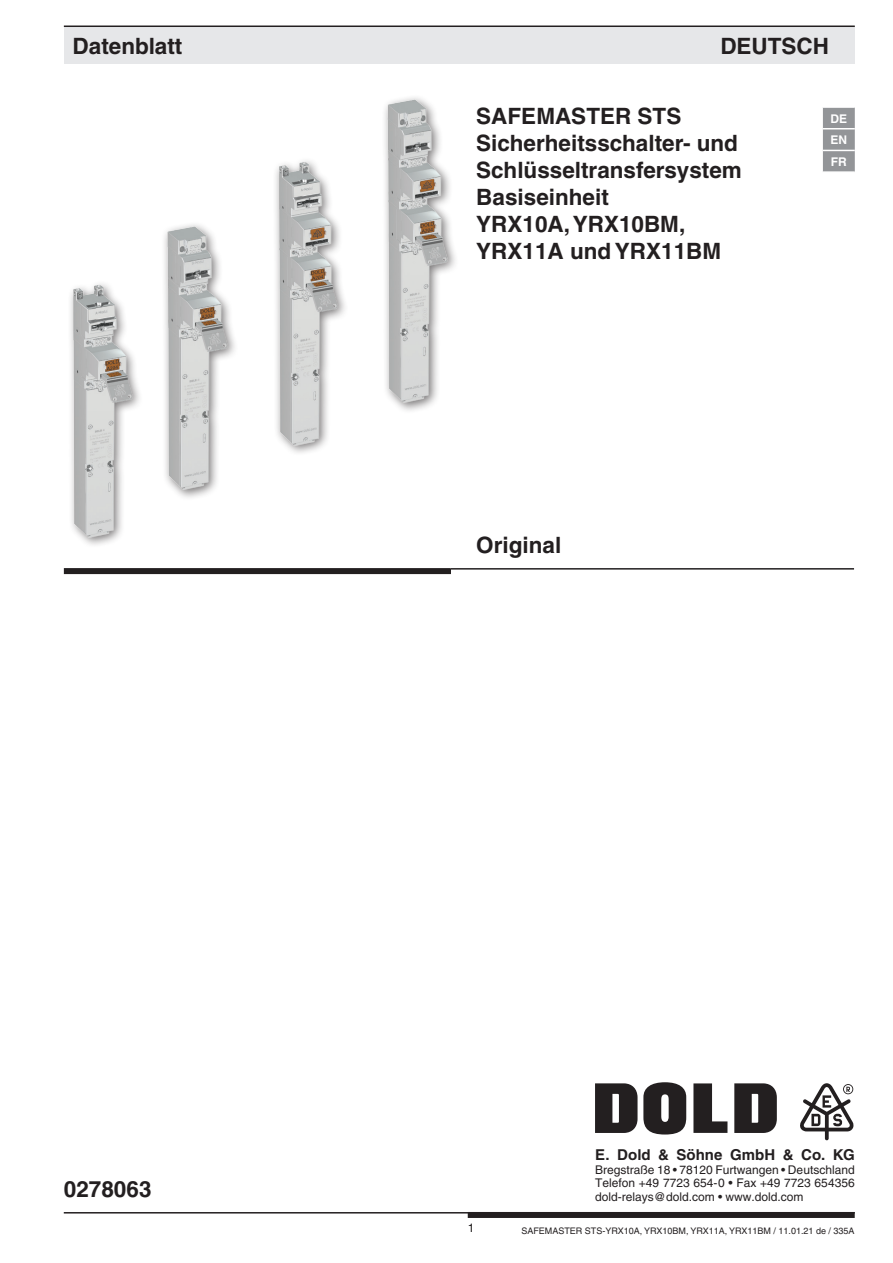
<style>
.page{position:relative;width:893px;height:1263px;background:#fff}
.page>*{position:absolute;margin:0;border:0;box-sizing:border-box;transform-origin:0 0}
.t1{font:700 22.5px/27.2px "Helvetica";color:#231f20}
.t2{font:700 15px "Helvetica";letter-spacing:.01em;color:#231f20}
.t3{font:12px/13.5px "Helvetica";color:#231f20;text-align:justify}
.t4{font:700 12px/21.8px "Helvetica";color:#fff;text-align:justify}
.t5{font:9px "Helvetica";color:#231f20}
</style>
<div class="page">
<hr style="left:64px;top:1212px;width:791px;height:1px;background:#231f20">
<div style="left:468px;top:1212px;width:387px;height:6px;background:#231f20"></div>
<div style="left:64px;top:26px;width:791px;height:38px;background:#e6e7e9"></div>
<hr style="left:64px;top:26px;width:791px;height:1px;background:#231f20">
<hr style="left:65px;top:569px;width:386px;height:4px;background:#231f20">
<hr style="left:64px;top:573px;width:387px;height:1px;background:#231f20">
<hr style="left:64px;top:568px;width:387px;height:2px;background:#231f20">
<hr style="left:451px;top:568px;width:403px;height:2px;background:#231f20">
<svg style="left:823px;top:108px;width:32px;height:63px;background:#95979a"></svg>
<hr style="left:823px;top:128px;width:32px;height:1px;background:#fff">
<hr style="left:823px;top:150px;width:32px;height:1px;background:#fff">
<div style="left:67px;top:280px;width:77px;height:268px;background:#231f20;opacity:.6"></div>
<img style="left:72px;top:280px;width:63px;height:262px">
<img style="left:276px;top:161px;width:64px;height:286px">
<div style="left:161px;top:221px;width:78px;height:280px;background:#231f20;opacity:.6"></div>
<img style="left:162px;top:222px;width:69px;height:269px">
<div style="left:381px;top:95px;width:78px;height:319px;background:#231f20;opacity:.6"></div>
<img style="left:386px;top:95px;width:65px;height:310px">
<svg style="left:693px;top:1083px;width:34px;height:50px"></svg>
<svg style="left:643px;top:1082px;width:43px;height:52px;background:#4c494a"></svg>
<svg style="left:734px;top:1083px;width:43px;height:50px;background:#423e3f"></svg>
<svg style="left:595px;top:1083px;width:42px;height:50px;background:#3f3b3c"></svg>
<svg style="left:800px;top:1083px;width:53px;height:57px"></svg>
<p class="t1" style="left:73px;top:32px;width:111px">Datenblatt</p>
<p class="t1" style="left:720px;top:32px;width:110px">DEUTSCH</p>
<p class="t1" style="left:64px;top:1175px;width:89px">0278063</p>
<p class="t1" style="left:476px;top:102px;width:267px">SAFEMASTER STS<br>Sicherheitsschalter- und<br>Schlüsseltransfersystem<br>Basiseinheit<br>YRX10A, YRX10BM,<br>YRX11A und YRX11BM</p>
<p class="t4" style="left:830px;top:107px;width:18px">DE EN FR</p>
<p class="t1" style="left:476px;top:531px;width:87px">Original</p>
<p class="t2" style="left:595px;top:1146px;width:261px">E. Dold &amp; Söhne GmbH &amp; Co. KG</p>
<p class="t3" style="left:595px;top:1163px;width:261px">Bregstraße 18 • 78120 Furtwangen • Deutschland Telefon +49 7723 654-0 • Fax +49 7723 654356 dold-relays@dold.com • www.dold.com</p>
<p class="t3" style="left:468px;top:1221px;width:8px">1</p>
<p class="t5" style="left:521px;top:1225px;width:335px">SAFEMASTER STS-YRX10A, YRX10BM, YRX11A, YRX11BM / 11.01.21 de / 335A</p>
</div>
